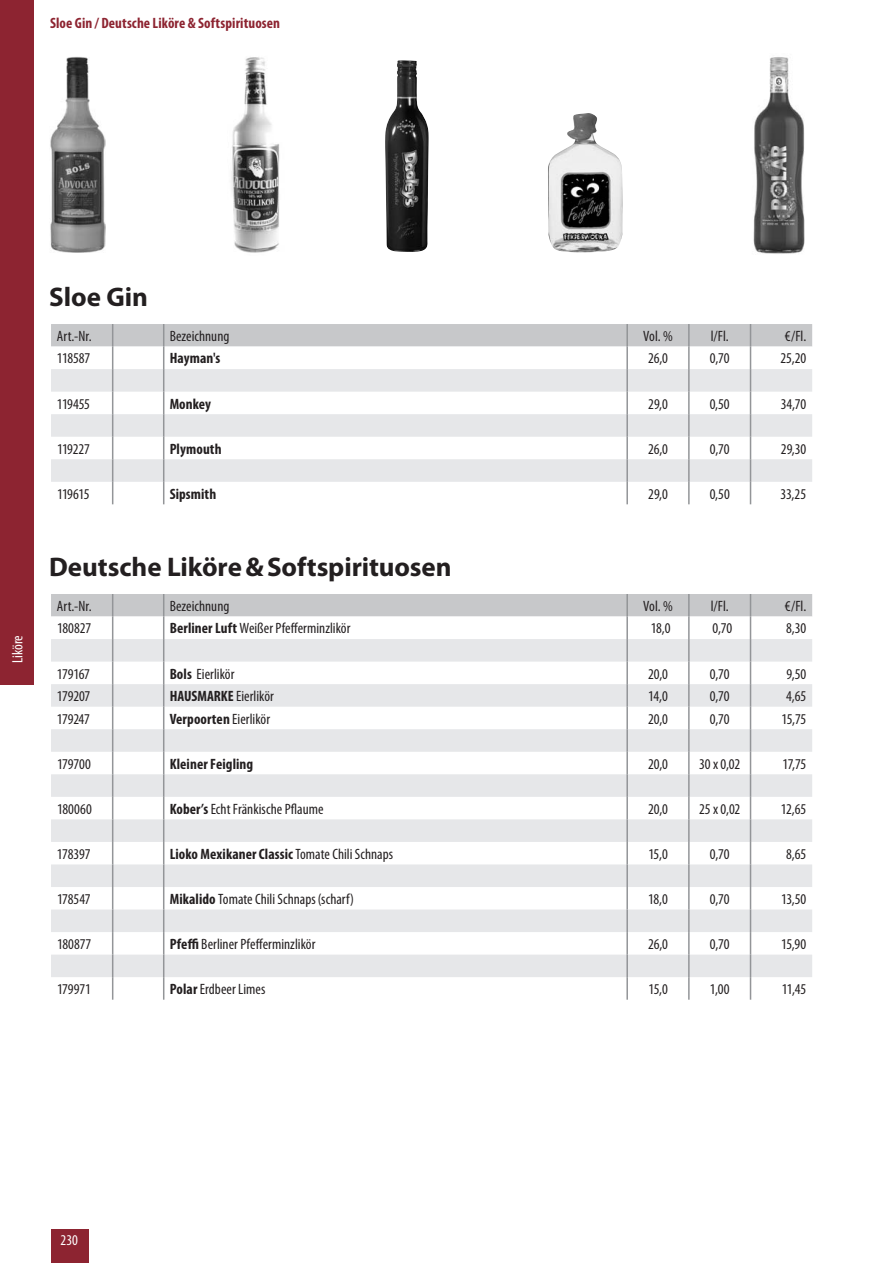
<style>
.page{position:relative;width:893px;height:1263px;background:#fff}
.page>*{position:absolute;margin:0;border:0;box-sizing:border-box;transform-origin:0 0}
.t1{font:700 27px "Myriad Pro";letter-spacing:-.005em;color:#231f20}
.t2{font:condensed 15px "Myriad Pro";color:#231f20}
.t3{font:700 condensed 15px "Myriad Pro";letter-spacing:.005em;color:#231f20}
.t4{font:700 condensed 15px "Myriad Pro";letter-spacing:.01em;color:#8d2431}
.t5{font:condensed 15px "Myriad Pro";letter-spacing:.005em;color:#fff}
.s1{font-weight:700}
.s2{font-weight:400}
</style>
<div class="page">
<div style="left:51px;top:1229px;width:37px;height:34px;background:#8d2431"></div>
<div style="left:0;top:0;width:34px;height:685px;background:#8d2431"></div>
<img style="left:231px;top:57px;width:49px;height:196px">
<img style="left:50px;top:57px;width:55px;height:196px">
<img style="left:385px;top:60px;width:44px;height:192px">
<img style="left:548px;top:113px;width:75px;height:140px">
<img style="left:753px;top:57px;width:52px;height:197px">
<svg style="left:51px;top:594px;width:761px;height:406px"></svg>
<svg style="left:51px;top:324px;width:761px;height:180px"></svg>
<p class="t4" style="left:50px;top:14px;width:231px">Sloe Gin / Deutsche Liköre &amp; Softspirituosen</p>
<p class="t5" style="left:9px;top:663px;width:30px;rotate:-90deg">Liköre</p>
<h1 class="t1" style="left:49px;top:279px;width:100px">Sloe Gin</h1>
<p class="t2" style="left:57px;top:327px;width:36px">Art.-Nr.</p>
<p class="t2" style="left:170px;top:327px;width:61px">Bezeichnung</p>
<p class="t2" style="left:643px;top:327px;width:31px">Vol. %</p>
<p class="t2" style="left:711px;top:327px;width:20px">l/Fl.</p>
<p class="t2" style="left:785px;top:327px;width:23px">€/Fl.</p>
<p class="t2" style="left:57px;top:349px;width:35px">118587</p>
<p class="t3" style="left:170px;top:349px;width:52px">Hayman's</p>
<p class="t2" style="left:648px;top:349px;width:21px">26,0</p>
<p class="t2" style="left:710px;top:349px;width:21px">0,70</p>
<p class="t2" style="left:780px;top:349px;width:27px">25,20</p>
<p class="t2" style="left:57px;top:394px;width:34px">119455</p>
<p class="t3" style="left:170px;top:394px;width:43px">Monkey</p>
<p class="t2" style="left:648px;top:394px;width:21px">29,0</p>
<p class="t2" style="left:710px;top:394px;width:22px">0,50</p>
<p class="t2" style="left:781px;top:394px;width:27px">34,70</p>
<p class="t2" style="left:57px;top:440px;width:34px">119227</p>
<p class="t3" style="left:170px;top:439px;width:53px">Plymouth</p>
<p class="t2" style="left:648px;top:440px;width:21px">26,0</p>
<p class="t2" style="left:710px;top:440px;width:21px">0,70</p>
<p class="t2" style="left:781px;top:440px;width:27px">29,30</p>
<p class="t2" style="left:57px;top:485px;width:34px">119615</p>
<p class="t3" style="left:170px;top:484px;width:48px">Sipsmith</p>
<p class="t2" style="left:648px;top:485px;width:21px">29,0</p>
<p class="t2" style="left:710px;top:485px;width:22px">0,50</p>
<p class="t2" style="left:781px;top:485px;width:27px">33,25</p>
<h1 class="t1" style="left:49px;top:549px;width:404px">Deutsche Liköre&amp;Softspirituosen</h1>
<p class="t2" style="left:57px;top:597px;width:36px">Art.-Nr.</p>
<p class="t2" style="left:170px;top:597px;width:61px">Bezeichnung</p>
<p class="t2" style="left:643px;top:597px;width:31px">Vol. %</p>
<p class="t2" style="left:711px;top:597px;width:20px">l/Fl.</p>
<p class="t2" style="left:785px;top:597px;width:23px">€/Fl.</p>
<p class="t2" style="left:57px;top:619px;width:36px">180827</p>
<p class="t2" style="left:170px;top:619px;width:182px"><span class="s1">Berliner Luft</span> Weißer Pfefferminzlikör</p>
<p class="t2" style="left:651px;top:619px;width:21px">18,0</p>
<p class="t2" style="left:712px;top:619px;width:21px">0,70</p>
<p class="t2" style="left:786px;top:619px;width:22px">8,30</p>
<p class="t2" style="left:57px;top:664px;width:35px">179167</p>
<p class="t2" style="left:170px;top:664px;width:66px"><span class="s1">Bols</span> Eierlikör</p>
<p class="t2" style="left:648px;top:664px;width:21px">20,0</p>
<p class="t2" style="left:710px;top:664px;width:21px">0,70</p>
<p class="t2" style="left:787px;top:664px;width:21px">9,50</p>
<p class="t2" style="left:57px;top:687px;width:35px">179207</p>
<p class="t3" style="left:170px;top:687px;width:106px">HAUSMARKE <span class="s2">Eierlikör</span></p>
<p class="t2" style="left:648px;top:687px;width:21px">14,0</p>
<p class="t2" style="left:710px;top:687px;width:21px">0,70</p>
<p class="t2" style="left:786px;top:687px;width:22px">4,65</p>
<p class="t2" style="left:57px;top:709px;width:34px">179247</p>
<p class="t3" style="left:170px;top:709px;width:102px">Verpoorten <span class="s2">Eierlikör</span></p>
<p class="t2" style="left:648px;top:709px;width:21px">20,0</p>
<p class="t2" style="left:710px;top:709px;width:21px">0,70</p>
<p class="t2" style="left:781px;top:709px;width:26px">15,75</p>
<p class="t2" style="left:57px;top:755px;width:35px">179700</p>
<p class="t3" style="left:170px;top:754px;width:85px">Kleiner Feigling</p>
<p class="t2" style="left:648px;top:755px;width:21px">20,0</p>
<p class="t2" style="left:699px;top:755px;width:43px">30 x 0,02</p>
<p class="t2" style="left:782px;top:755px;width:25px">17,75</p>
<p class="t2" style="left:57px;top:800px;width:36px">180060</p>
<p class="t2" style="left:170px;top:800px;width:155px"><span class="s1">Kober’s</span> Echt Fränkische Pflaume</p>
<p class="t2" style="left:648px;top:800px;width:21px">20,0</p>
<p class="t2" style="left:699px;top:800px;width:43px">25 x 0,02</p>
<p class="t2" style="left:781px;top:800px;width:27px">12,65</p>
<p class="t2" style="left:57px;top:845px;width:35px">178397</p>
<p class="t3" style="left:170px;top:844px;width:225px">Lioko Mexikaner Classic <span class="s2">Tomate Chili Schnaps</span></p>
<p class="t2" style="left:648px;top:845px;width:21px">15,0</p>
<p class="t2" style="left:710px;top:845px;width:21px">0,70</p>
<p class="t2" style="left:786px;top:845px;width:22px">8,65</p>
<p class="t2" style="left:57px;top:890px;width:35px">178547</p>
<p class="t2" style="left:170px;top:890px;width:186px"><span class="s1">Mikalido</span> Tomate Chili Schnaps(scharf)</p>
<p class="t2" style="left:648px;top:890px;width:21px">18,0</p>
<p class="t2" style="left:710px;top:890px;width:21px">0,70</p>
<p class="t2" style="left:781px;top:890px;width:27px">13,50</p>
<p class="t2" style="left:57px;top:935px;width:36px">180877</p>
<p class="t2" style="left:170px;top:935px;width:147px"><span class="s1">Pfeffi</span> Berliner Pfefferminzlikör</p>
<p class="t2" style="left:648px;top:935px;width:21px">26,0</p>
<p class="t2" style="left:710px;top:935px;width:21px">0,70</p>
<p class="t2" style="left:781px;top:935px;width:27px">15,90</p>
<p class="t2" style="left:57px;top:980px;width:35px">179971</p>
<p class="t2" style="left:170px;top:980px;width:97px"><span class="s1">Polar</span> Erdbeer Limes</p>
<p class="t2" style="left:648px;top:980px;width:21px">15,0</p>
<p class="t2" style="left:710px;top:980px;width:21px">1,00</p>
<p class="t2" style="left:782px;top:980px;width:26px">11,45</p>
<p class="t5" style="left:61px;top:1231px;width:19px">230</p>
</div>
